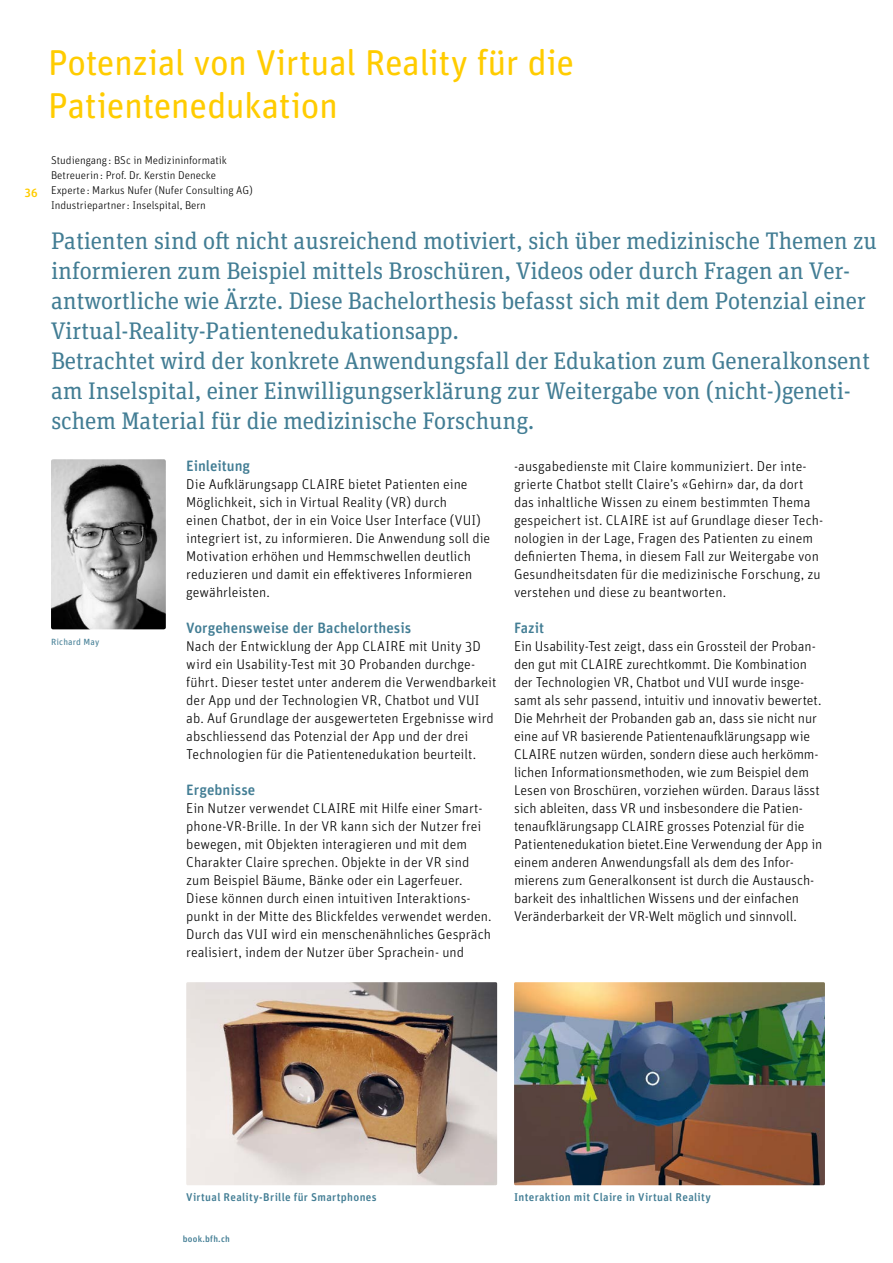
<style>
.page{position:relative;width:893px;height:1263px;background:#fff}
.page>*{position:absolute;margin:0;border:0;box-sizing:border-box;transform-origin:0 0}
.t1{font:36px/42.5px "Unit Rounded Pro";letter-spacing:-.015em;color:#fc0}
.t2{font:24px/30px "Unit Slab Pro";letter-spacing:-.01em;color:#427d94}
.t3{font:500 15px "Unit Rounded Pro";color:#427d94}
.t4{font:300 14.25px/18px "Unit Rounded Pro";color:#000}
.t5{font:500 12px "Unit Rounded Pro";color:#fc0}
.t6{font:300 11.25px/15px "Unit Rounded Pro";color:#000}
.t7{font:500 11.25px "Unit Rounded Pro";letter-spacing:.03em;color:#427d94}
.t8{font:500 9px "Unit Rounded Pro";letter-spacing:.025em;color:#427d94}
.t9{font:9px "Unit Rounded Pro";letter-spacing:.02em;color:#427d94}
</style>
<div class="page">
<img style="left:51px;top:459px;width:115px;height:170px">
<img style="left:186px;top:982px;width:311px;height:203px">
<img style="left:514px;top:982px;width:311px;height:203px">
<p class="t5" style="left:24px;top:184px;width:15px">36</p>
<h1 class="t1" style="left:48px;top:40px;width:528px">Potenzial von Virtual Reality für die<br>Patientenedukation</h1>
<p class="t6" style="left:51px;top:152px;width:203px">Studiengang : BSc in Medizininformatik Betreuerin: Prof. Dr. Kerstin Denecke Experte : Markus Nufer (Nufer Consulting AG)<br>Industriepartner: Inselspital, Bern</p>
<p class="t2" style="left:51px;top:225px;width:828px">Patienten sind oft nicht ausreichend motiviert, sich über medizinische Themen zu informieren zum Beispiel mittels Broschüren, Videos oder durch Fragen an Ver&shy;antwortliche wie Ärzte. Diese Bachelorthesis befasst sich mit dem Potenzial einer Virtual-Reality-Patientenedukationsapp.<br>Betrachtet wird der konkrete Anwendungsfall der Edukation zum Generalkonsent am Inselspital, einer Einwilligungserklärung zur Weitergabe von (nicht-)geneti&shy;schem Material für die medizinische Forschung.</p>
<p class="t3" style="left:186px;top:455px;width:66px">Einleitung</p>
<p class="t4" style="left:186px;top:475px;width:306px">Die Aufklärungsapp CLAIRE bietet Patienten eine Möglichkeit, sich in Virtual Reality (VR) durch<br>einen Chatbot, der in ein Voice User Interface (VUI) integriert ist, zu informieren. Die Anwendung soll die Motivation erhöhen und Hemmschwellen deutlich reduzieren und damit ein effektiveres Informieren gewährleisten.</p>
<p class="t3" style="left:186px;top:617px;width:226px">Vorgehensweise der Bachelorthesis</p>
<p class="t4" style="left:186px;top:637px;width:312px">Nach der Entwicklung der App CLAIRE mit Unity 3D wird ein Usability-Test mit 30 Probanden durchge&shy;führt. Dieser testet unter anderem die Verwendbarkeit der App und der Technologien VR, Chatbot und VUI ab. Auf Grundlage der ausgewerteten Ergebnisse wird abschliessend das Potenzial der App und der drei Technologien für die Patientenedukation beurteilt.</p>
<p class="t3" style="left:186px;top:779px;width:71px">Ergebnisse</p>
<p class="t4" style="left:186px;top:799px;width:307px">Ein Nutzer verwendet CLAIRE mit Hilfe einer Smart&shy;phone-VR-Brille. In der VR kann sich der Nutzer frei bewegen, mit Objekten interagieren und mit dem Charakter Claire sprechen. Objekte in der VR sind zum Beispiel Bäume, Bänke oder ein Lagerfeuer.<br>Diese können durch einen intuitiven Interaktions&shy;punkt in der Mitte des Blickfeldes verwendet werden.<br>Durch das VUI wird ein menschenähnliches Gespräch realisiert, indem der Nutzer über Sprachein- und</p>
<p class="t4" style="left:514px;top:456px;width:311px">-ausgabedienste mit Claire kommuniziert. Der inte&shy;grierte Chatbot stellt Claire’s «Gehirn» dar, da dort das inhaltliche Wissen zu einem bestimmten Thema gespeichert ist. CLAIRE ist auf Grundlage dieser Tech&shy;nologien in der Lage, Fragen des Patienten zu einem definierten Thema, in diesem Fall zur Weitergabe von Gesundheitsdaten für die medizinische Forschung, zu verstehen und diese zu beantworten.</p>
<p class="t3" style="left:514px;top:617px;width:32px">Fazit</p>
<p class="t4" style="left:514px;top:636px;width:310px">Ein Usability-Test zeigt, dass ein Grossteil der Proban&shy;den gut mit CLAIRE zurechtkommt. Die Kombination der Technologien VR, Chatbot und VUI wurde insge&shy;samt als sehr passend, intuitiv und innovativ bewertet.<br>Die Mehrheit der Probanden gab an, dass sie nicht nur eine auf VR basierende Patientenaufklärungsapp wie CLAIRE nutzen würden, sondern diese auch herkömm&shy;lichen Informationsmethoden, wie zum Beispiel dem Lesen von Broschüren, vorziehen würden. Daraus lässt sich ableiten, dass VR und insbesondere die Patien&shy;tenaufklärungsapp CLAIRE grosses Potenzial für die Patientenedukation bietet.Eine Verwendung der App in einem anderen Anwendungsfall als dem des Infor&shy;mierens zum Generalkonsent ist durch die Austausch&shy;barkeit des inhaltlichen Wissens und der einfachen Veränderbarkeit der VR-Welt möglich und sinnvoll.</p>
<p class="t9" style="left:51px;top:635px;width:50px">Richard May</p>
<p class="t7" style="left:186px;top:1189px;width:192px">Virtual Reality-Brille für Smartphones</p>
<p class="t7" style="left:514px;top:1189px;width:198px">Interaktion mit Claire in Virtual Reality</p>
<p class="t8" style="left:183px;top:1232px;width:48px">book.bfh.ch</p>
</div>
